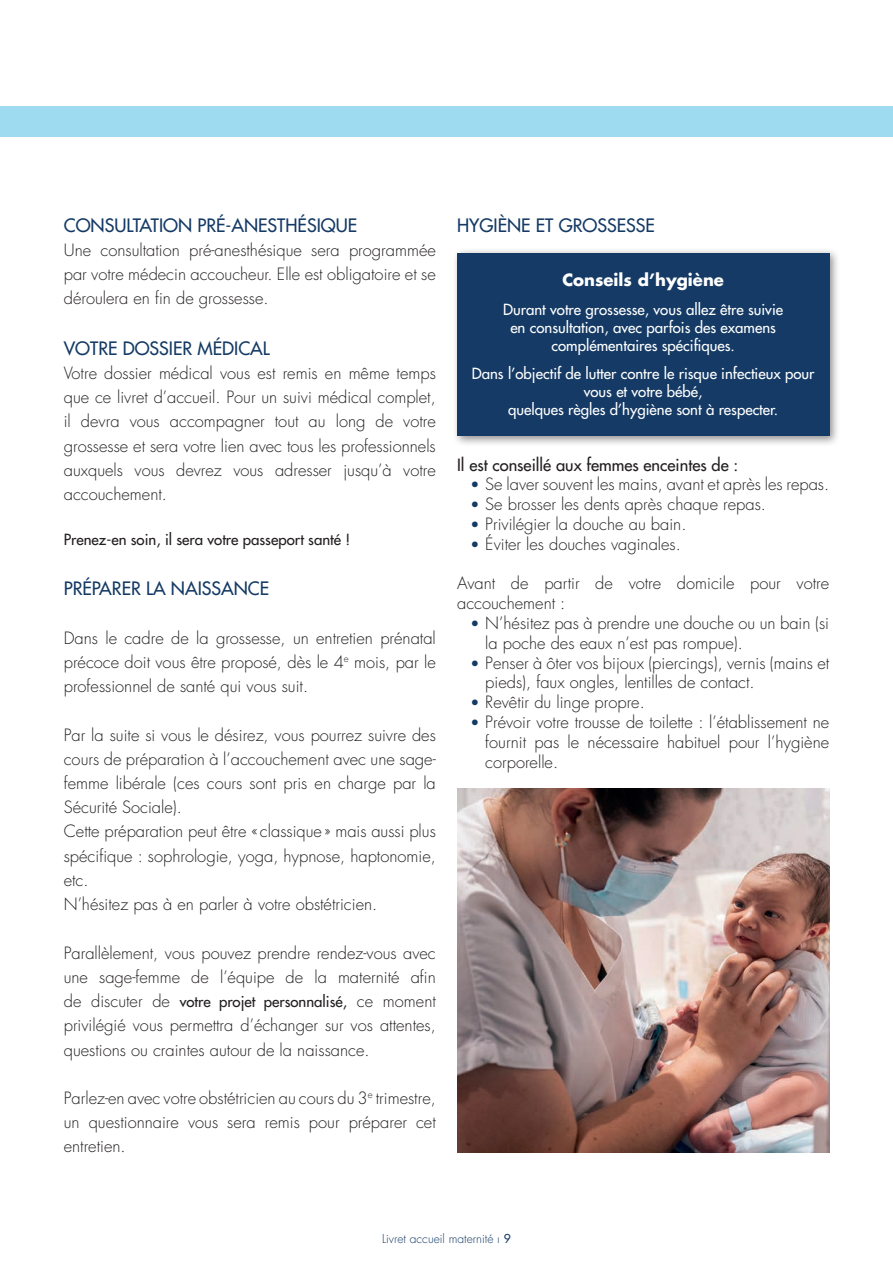
<style>
.page{position:relative;width:893px;height:1263px;background:#fff}
.page>*{position:absolute;margin:0;border:0;box-sizing:border-box;transform-origin:0 0}
.TITRE{font:500 18px "Futura Std";color:#143a65}
.TEXTE{font:300 16.5px/24.2px "Futura LT";color:#231f20;text-align:justify}
.TEXTE-2{font:500 16.5px "Futura Std";color:#231f20}
.TEXTE-3{font:700 16.5px "Futura LT";color:#fff}
.TEXTE-4{font:500 15px/18px "Futura Std";color:#fff;text-align:center}
.TEXTE-5{font:500 15px "Futura Std";color:#231f20}
.t1{font:300 12px "Futura LT";color:#143a65}
.s1{font-family:"Futura LT";font-weight:300;font-size:16.5px}
.s2{font-weight:700;font-size:15px;color:#143a65}
.s3{font-family:"Futura Std";font-weight:500}
</style>
<div class="page">
<div style="left:0;top:106px;width:893px;height:31px;background:#9edbf0"></div>
<div style="left:452px;top:247px;width:389px;height:200px;background:#231f20;opacity:.5"></div>
<div style="left:457px;top:253px;width:372px;height:182px;background:#143a65"></div>
<img style="left:457px;top:789px;width:372px;height:363px">
<p class="TITRE" style="left:64px;top:214px;width:295px">CONSULTATION PRÉ-ANESTHÉSIQUE</p>
<p class="TEXTE" style="left:64px;top:238px;width:374px">Une consultation pré-anesthésique sera programmée par votre médecin accoucheur. Elle est obligatoire et se déroulera en fin de grossesse.</p>
<p class="TITRE" style="left:64px;top:337px;width:208px">VOTRE DOSSIER MÉDICAL</p>
<p class="TEXTE" style="left:64px;top:361px;width:374px">Votre dossier médical vous est remis en même temps que ce livret d’accueil. Pour un suivi médical complet, il devra vous accompagner tout au long de votre grossesse et sera votre lien avec tous les professionnels auxquels vous devrez vous adresser jusqu’à votre accouchement.</p>
<p class="TEXTE-5" style="left:64px;top:530px;width:288px">Prenez-en soin, il sera votre passeport santé !</p>
<p class="TITRE" style="left:64px;top:577px;width:207px">PRÉPARER LA NAISSANCE</p>
<p class="TEXTE" style="left:64px;top:626px;width:374px">Dans le cadre de la grossesse, un entretien prénatal précoce doit vous être proposé, dès le 4<sup>e</sup> mois, par le professionnel de santé qui vous suit.</p>
<p class="TEXTE" style="left:64px;top:723px;width:374px">Par la suite si vous le désirez, vous pourrez suivre des cours de préparation à l’accouchement avec une sage&shy;femme libérale (ces cours sont pris en charge par la Sécurité Sociale).</p>
<p class="TEXTE" style="left:64px;top:820px;width:374px">Cette préparation peut être « classique» mais aussi plus spécifique : sophrologie, yoga, hypnose, haptonomie, etc.</p>
<p class="TEXTE" style="left:64px;top:892px;width:315px">N’hésitez pas à en parler à votre obstétricien.</p>
<p class="TEXTE" style="left:64px;top:941px;width:374px">Parallèlement, vous pouvez prendre rendez-vous avec une sage-femme de l’équipe de la maternité afin</p>
<p class="TEXTE-5" style="left:64px;top:992px;width:374px"><span class="s1">de discuter de</span> votre projet personnalisé, <span class="s1">ce moment</span></p>
<p class="TEXTE" style="left:64px;top:1014px;width:374px">privilégié vous permettra d’échanger sur vos attentes, questions ou craintes autour de la naissance.</p>
<p class="TEXTE" style="left:64px;top:1086px;width:374px">Parlez-en avec votre obstétricien au cours du 3<sup>e</sup> trimestre, un questionnaire vous sera remis pour préparer cet entretien.</p>
<p class="TITRE" style="left:457px;top:214px;width:199px">HYGIÈNE ET GROSSESSE</p>
<p class="TEXTE-3" style="left:562px;top:269px;width:163px">Conseils d’hygiène</p>
<p class="TEXTE-4" style="left:503px;top:300px;width:281px">Durant votre grossesse, vous allez être suivie en consultation, avec parfois des examens complémentaires spécifiques.</p>
<p class="TEXTE-4" style="left:472px;top:365px;width:344px">Dans l’objectif de lutter contre le risque infectieux pour vous et votre bébé,<br>quelques règles d’hygiène sont à respecter.</p>
<p class="TEXTE-2" style="left:457px;top:454px;width:283px">Il est conseillé aux femmes enceintes de :</p>
<p class="TEXTE" style="left:470px;top:473px;width:361px"><span class="s2">•</span> Se laver souvent les mains, avant et après les repas.</p>
<p class="TEXTE" style="left:470px;top:493px;width:298px"><span class="s2">•</span> Se brosser les dents après chaque repas.</p>
<p class="TEXTE" style="left:470px;top:512px;width:218px"><span class="s2">•</span> Privilégier la douche au bain.</p>
<p class="TEXTE" style="left:470px;top:532px;width:213px"><span class="s2">•</span> Éviter les douches vaginales.</p>
<p class="TEXTE" style="left:457px;top:574px;width:374px;line-height:19.8px">Avant de partir de votre domicile pour votre accouchement :</p>
<p class="TEXTE" style="left:485px;top:613px;width:345px;line-height:19.8px;text-indent:-15px"><span class="s2">•</span> N’hésitez pas à prendre une douche ou un bain (si la poche des eaux n’est pas rompue).</p>
<p class="TEXTE" style="left:485px;top:653px;width:345px;line-height:19.8px;text-indent:-15px"><span class="s2">•</span> Penser à ôter vos bijoux (piercings), vernis (mains et pieds), faux ongles, lentilles de contact.</p>
<p class="TEXTE" style="left:470px;top:691px;width:176px"><span class="s2">•</span> Revêtir du linge propre.</p>
<p class="TEXTE" style="left:485px;top:712px;width:345px;line-height:19.8px;text-indent:-15px"><span class="s2">•</span> Prévoir votre trousse de toilette : l’établissement ne fournit pas le nécessaire habituel pour l’hygiène corporelle.</p>
<p class="t1" style="left:382px;top:1231px;width:130px">Livret accueil maternité ı <span class="s3">9</span></p>
</div>
